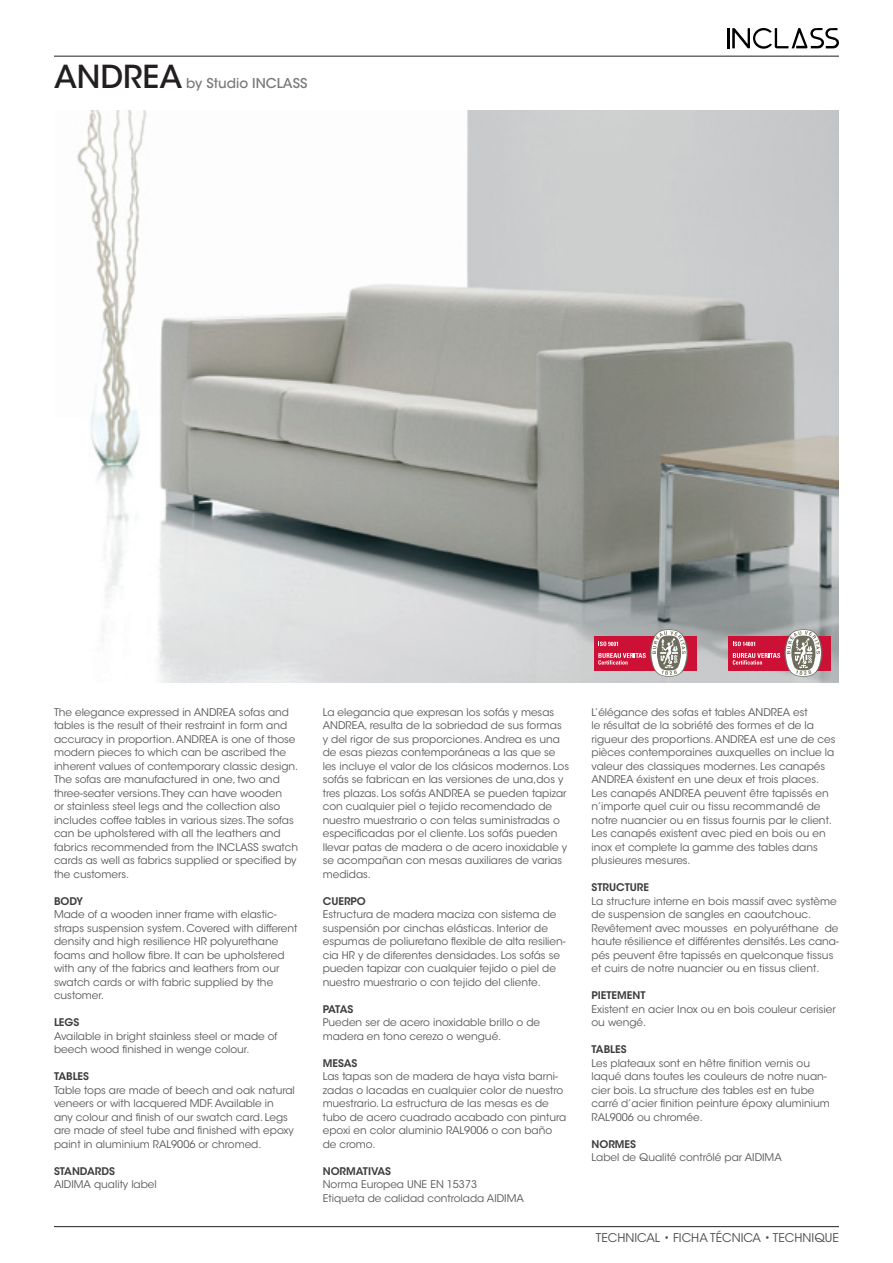
<style>
.page{position:relative;width:893px;height:1263px;background:#fff}
.page>*{position:absolute;margin:0;border:0;box-sizing:border-box;transform-origin:0 0}
.Título{font:500 31.5px "ITC Avant Garde Std";color:#231f20}
.Título-2{font:500 13.5px "ITC Avant Garde Std";color:#787a7d}
.Subtitulo{font:12px "ITC Avant Garde Std";color:#505052}
.Texto_continuo{font:10.5px/13.5px "ITC Avant Garde Std";color:#57585a}
.Texto_continuo-2{font:600 10.5px "ITC Avant Garde Std";color:#3e3e3f}
</style>
<div class="page">
<img style="left:77px;top:111px;width:762px;height:571px">
<div style="left:729px;top:635px;width:102px;height:35px;background:#cd1136"></div>
<svg style="left:733px;top:629px;width:89px;height:48px"></svg>
<div style="left:594px;top:635px;width:103px;height:35px;background:#cd1136"></div>
<svg style="left:598px;top:629px;width:90px;height:48px"></svg>
<hr style="left:54px;top:56px;width:785px;height:1px;background:#231f20">
<hr style="left:727px;top:28px;width:2px;height:20px;background:#000">
<svg style="left:732px;top:28px;width:107px;height:21px"></svg>
<hr style="left:54px;top:1226px;width:785px;height:1px;background:#231f20">
<p class="Título" style="left:54px;top:57px;width:130px">ANDREA</p>
<p class="Título-2" style="left:186px;top:75px;width:123px">by Studio INCLASS</p>
<p class="Texto_continuo" style="left:54px;top:705px;width:246px">The elegance expressed in ANDREA sofas and tables is the result of their restraint in form and accuracy in proportion. ANDREA is one of those modern pieces to which can be ascribed the inherent values of contemporary classic design.<br>The sofas are manufactured in one, two and three-seater versions. They can have wooden<br>or stainless steel legs and the collection also includes coffee tables in various sizes. The sofas can be upholstered with all the leathers and fabrics recommended from the INCLASS swatch cards as well as fabrics supplied or specified by the customers.</p>
<p class="Texto_continuo-2" style="left:54px;top:894px;width:31px">BODY</p>
<p class="Texto_continuo" style="left:54px;top:908px;width:245px">Made of a wooden inner frame with elastic&shy;straps suspension system. Covered with different density and high resilience HR polyurethane foams and hollow fibre. It can be upholstered with any of the fabrics and leathers from our swatch cards or with fabric supplied by the customer.</p>
<p class="Texto_continuo-2" style="left:54px;top:1016px;width:27px">LEGS</p>
<p class="Texto_continuo" style="left:54px;top:1029px;width:225px">Available in bright stainless steel or made of beech wood finished in wenge colour.</p>
<p class="Texto_continuo-2" style="left:54px;top:1070px;width:37px">TABLES</p>
<p class="Texto_continuo" style="left:54px;top:1083px;width:242px">Table tops are made of beech and oak natural veneers or with lacquered MDF. Available in any colour and finish of our swatch card. Legs are made of steel tube and finished with epoxy paint in aluminium RAL9006 or chromed.</p>
<p class="Texto_continuo-2" style="left:54px;top:1164px;width:63px">STANDARDS</p>
<p class="Texto_continuo" style="left:54px;top:1178px;width:104px">AIDIMA quality label</p>
<p class="Texto_continuo" style="left:323px;top:705px;width:248px">La elegancia que expresan los sofás y mesas ANDREA, resulta de la sobriedad de sus formas y del rigor de sus proporciones. Andrea es una de esas piezas contemporáneas a las que se les incluye el valor de los clásicos modernos. Los sofás se fabrican en las versiones de una,dos y tres plazas. Los sofás ANDREA se pueden tapizar con cualquier piel o tejido recomendado de nuestro muestrario o con telas suministradas o especificadas por el cliente. Los sofás pueden llevar patas de madera o de acero inoxidable y se acompañan con mesas auxiliares de varias medidas.</p>
<p class="Texto_continuo-2" style="left:323px;top:894px;width:45px">CUERPO</p>
<p class="Texto_continuo" style="left:323px;top:908px;width:244px">Estructura de madera maciza con sistema de suspensión por cinchas elásticas. Interior de espumas de poliuretano flexible de alta resilien&shy;cia HR y de diferentes densidades. Los sofás se pueden tapizar con cualquier tejido o piel de nuestro muestrario o con tejido del cliente.</p>
<p class="Texto_continuo-2" style="left:323px;top:1002px;width:32px">PATAS</p>
<p class="Texto_continuo" style="left:323px;top:1016px;width:219px">Pueden ser de acero inoxidable brillo o de madera en tono cerezo o wengué.</p>
<p class="Texto_continuo-2" style="left:323px;top:1056px;width:36px">MESAS</p>
<p class="Texto_continuo" style="left:323px;top:1070px;width:245px">Las tapas son de madera de haya vista barni&shy;zadas o lacadas en cualquier color de nuestro muestrario. La estructura de las mesas es de tubo de acero cuadrado acabado con pintura epoxi en color aluminio RAL9006 o con baño de cromo.</p>
<p class="Texto_continuo-2" style="left:323px;top:1164px;width:70px">NORMATIVAS</p>
<p class="Texto_continuo" style="left:323px;top:1178px;width:156px">Norma Europea UNE EN 15373</p>
<p class="Texto_continuo" style="left:323px;top:1191px;width:203px">Etiqueta de calidad controlada AIDIMA</p>
<p class="Texto_continuo" style="left:591px;top:705px;width:245px">L’élégance des sofas et tables ANDREA est<br>le résultat de la sobriété des formes et de la rigueur des proportions. ANDREA est une de ces pièces contemporaines auxquelles on inclue la valeur des classiques modernes. Les canapés ANDREA éxistent en une deux et trois places.<br>Les canapés ANDREA peuvent être tapissés en n’importe quel cuir ou tissu recommandé de notre nuancier ou en tissus fournis par le client.<br>Les canapés existent avec pied en bois ou en inox et complete la gamme des tables dans plusieures mesures.</p>
<p class="Texto_continuo-2" style="left:591px;top:881px;width:59px">STRUCTURE</p>
<p class="Texto_continuo" style="left:591px;top:894px;width:249px">La structure interne en bois massif avec système de suspension de sangles en caoutchouc.<br>Revêtement avec mousses en polyuréthane de haute résilience et différentes densités. Les cana&shy;pés peuvent être tapissés en quelconque tissus et cuirs de notre nuancier ou en tissus client.</p>
<p class="Texto_continuo-2" style="left:591px;top:989px;width:55px">PIETEMENT</p>
<p class="Texto_continuo" style="left:591px;top:1002px;width:246px">Existent en acier Inox ou en bois couleur cerisier ou wengé.</p>
<p class="Texto_continuo-2" style="left:591px;top:1043px;width:37px">TABLES</p>
<p class="Texto_continuo" style="left:591px;top:1056px;width:240px">Les plateaux sont en hêtre finition vernis ou laqué dans toutes les couleurs de notre nuan&shy;cier bois. La structure des tables est en tube carré d’acier finition peinture époxy aluminium RAL9006 ou chromée.</p>
<p class="Texto_continuo-2" style="left:591px;top:1137px;width:46px">NORMES</p>
<p class="Texto_continuo" style="left:591px;top:1151px;width:192px">Label de Qualité contrôlé par AIDIMA</p>
<p class="Subtitulo" style="left:596px;top:1230px;width:245px">TECHNICAL • FICHA TÉCNICA • TECHNIQUE</p>
</div>
